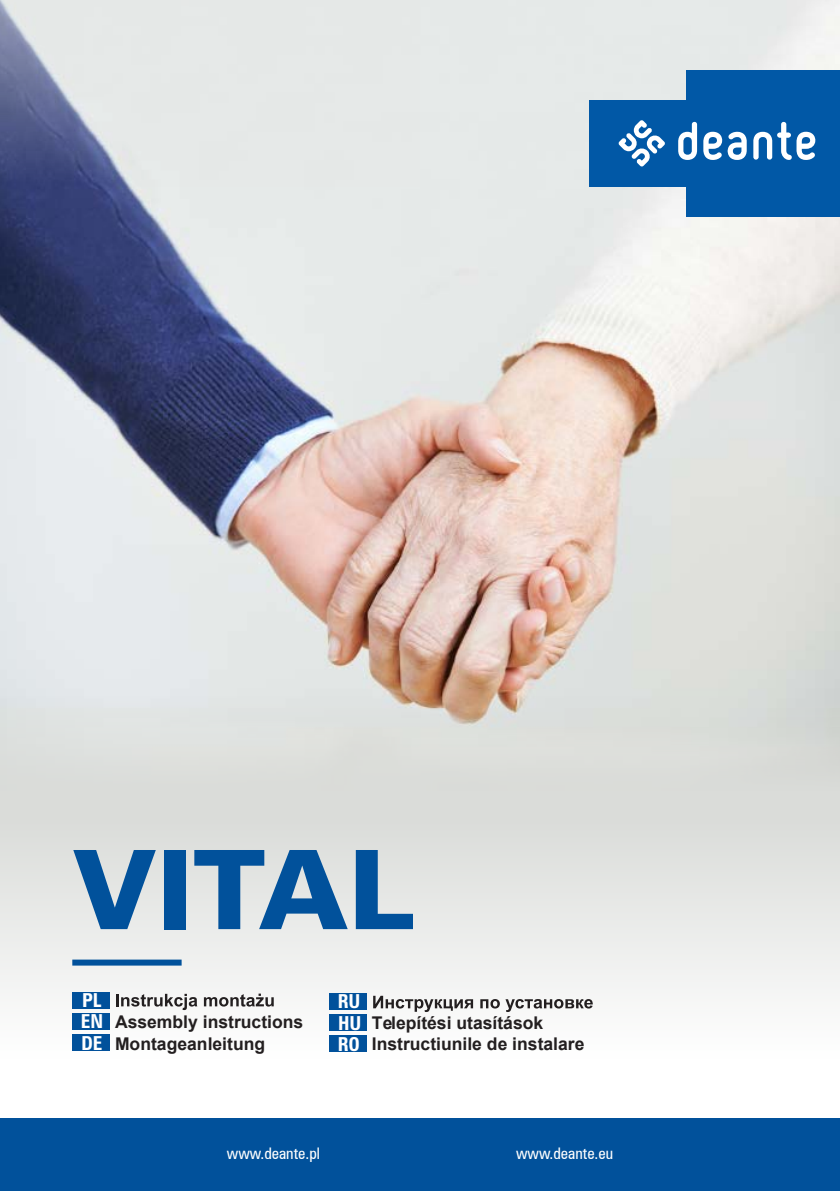
<style>
.page{position:relative;width:840px;height:1191px;background:#fff}
.page>*{position:absolute;margin:0;border:0;box-sizing:border-box;transform-origin:0 0}
.t1{font:100px "Zurich Blk PL";color:#01519b}
.t2{font:700 17.6px/21.6px "Arial";color:#231f20}
.t3{font:700 17.6px "Zurich Cn PL";color:#fff}
.t4{font:16px "Zurich Cn AT";color:#fff}
.s1{font-family:"Zurich Cn PL";color:#fff}
</style>
<div class="page">
<svg style="left:0;top:790px;width:839px;height:262px"></svg>
<img style="left:0;top:0;width:839px;height:790px">
<div style="left:0;top:1119px;width:839px;height:72px;background:#01519b"></div>
<svg style="left:116px;top:993px;width:81px;height:17px"></svg>
<svg style="left:204px;top:993px;width:69px;height:13px"></svg>
<div style="left:72px;top:991px;width:38px;height:17px;background:#01519b"></div>
<div style="left:72px;top:1013px;width:38px;height:16px;background:#01519b"></div>
<div style="left:72px;top:1034px;width:38px;height:17px;background:#01519b"></div>
<svg style="left:373px;top:995px;width:100px;height:17px"></svg>
<svg style="left:480px;top:999px;width:19px;height:9px"></svg>
<svg style="left:505px;top:999px;width:87px;height:13px"></svg>
<div style="left:329px;top:993px;width:37px;height:16px;background:#01519b"></div>
<div style="left:329px;top:1035px;width:37px;height:17px;background:#01519b"></div>
<div style="left:329px;top:1014px;width:37px;height:17px;background:#01519b"></div>
<div style="left:72px;top:959px;width:109px;height:6px;background:#01519b"></div>
<svg style="left:0;top:0;width:420px;height:187px;fill:#e5e8e7"></svg>
<div style="left:686px;top:70px;width:153px;height:147px;background:#0158a6"></div>
<div style="left:589px;top:101px;width:250px;height:86px;background:#0158a6"></div>
<svg style="left:618px;top:120px;width:46px;height:46px"></svg>
<svg style="left:678px;top:122px;width:18px;height:38px"></svg>
<svg style="left:703px;top:121px;width:113px;height:39px"></svg>
<h1 class="t1" style="left:72px;top:823px;width:344px">VITAL</h1>
<p class="t3" style="left:82px;top:988px;width:21px">PL</p>
<p class="t2" style="left:81px;top:1011px;width:224px"><span class="s1">EN</span> Assembly instructions<br><span class="s1">DE</span> Montageanleitung</p>
<p class="t3" style="left:337px;top:989px;width:24px">RU</p>
<p class="t2" style="left:337px;top:1033px;width:248px"><span class="s1">RO</span> Instructiunile de instalare</p>
<p class="t2" style="left:338px;top:1012px;width:206px"><span class="s1">HU</span> Telepítési utasítások</p>
<p class="t4" style="left:227px;top:1143px;width:94px">www.deante.pl</p>
<p class="t4" style="left:515px;top:1143px;width:98px">www.deante.eu</p>
</div>
